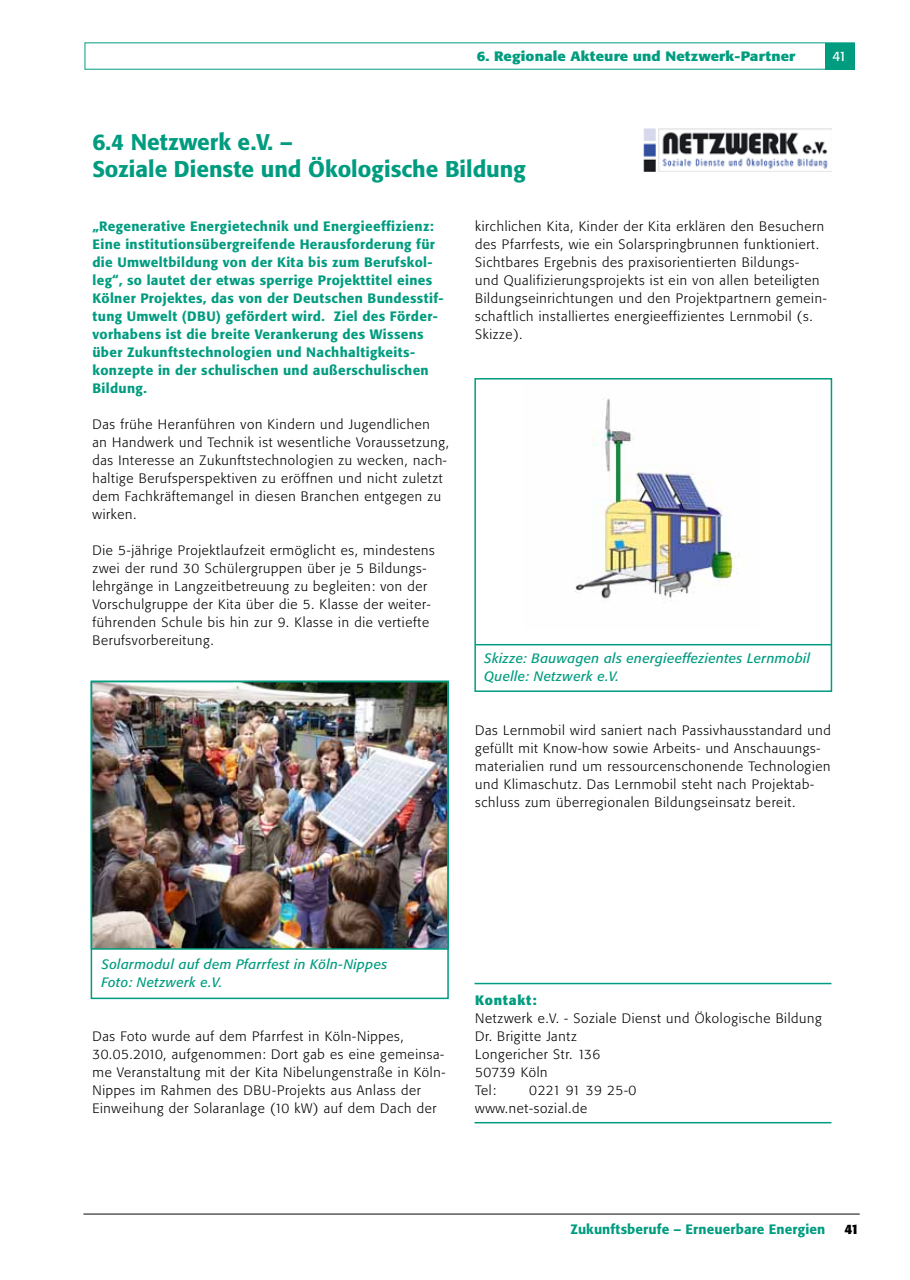
<style>
.page{position:relative;width:910px;height:1280px;background:#fff}
.page>*{position:absolute;margin:0;border:0;box-sizing:border-box;transform-origin:0 0}
.t1{font:500 22.5px/27px "Tn T Form BSK";color:#009c80}
.t2{font:300 13.5px/18px "Tn T Form BSK";letter-spacing:.05em;color:#000}
.t3{font:500 13.5px/18px "Tn T Form BSK";letter-spacing:.025em;color:#009c80}
.t4{font:italic 13.5px/18px "Tn T Form BSK";letter-spacing:.025em;color:#009c80}
.t5{font:700 13.5px "Tn T Form BSK";letter-spacing:.01em;color:#009c80;scale:1.09 1}
.t6{font:700 13.5px "Tn T Form BSK";letter-spacing:.05em;color:#009c80}
.t7{font:13.5px "Tn T Form BSK";color:#fff}
.t8{font:700 13.5px "Tn T Form BSK";color:#000}
</style>
<div class="page">
<div style="left:825px;top:43px;width:29px;height:26px;background:#009c80"></div>
<hr style="left:83px;top:1213px;width:777px;height:2px;background:#58595b">
<img style="left:94px;top:684px;width:352px;height:263px">
<img style="left:643px;top:129px;width:189px;height:42px">
<hr style="left:474px;top:983px;width:357px;height:1px;background:#009c80">
<hr style="left:474px;top:1122px;width:357px;height:1px;background:#009c80">
<img style="left:575px;top:398px;width:169px;height:205px">
<div style="left:474px;top:378px;width:358px;height:314px;border:2px solid #009c80"></div>
<hr style="left:475px;top:644px;width:356px;height:1px;background:#009c80">
<div style="left:91px;top:681px;width:358px;height:318px;border:2px solid #009c80"></div>
<p class="t5" style="left:477px;top:47px;width:294px">6. Regionale Akteure und Netzwerk-Partner</p>
<p class="t7" style="left:833px;top:48px;width:15px">41</p>
<h1 class="t1" style="left:92px;top:128px;width:435px">6.4 Netzwerk e.V. –<br>Soziale Dienste und Ökologische Bildung</h1>
<p class="t2" style="left:475px;top:217px;width:353px">kirchlichen Kita, Kinder der Kita erklären den Besuchern des Pfarrfests, wie ein Solarspringbrunnen funktioniert.<br>Sichtbares Ergebnis des praxisorientierten Bildungs-<br>und Qualifizierungsprojekts ist ein von allen beteiligten Bildungseinrichtungen und den Projektpartnern gemein&shy;schaftlich installiertes energieeffizientes Lernmobil (s.<br>Skizze).</p>
<p class="t3" style="left:92px;top:217px;width:353px">„Regenerative Energietechnik und Energieeffizienz:<br>Eine institutionsübergreifende Herausforderung für die Umweltbildung von der Kita bis zum Berufskol&shy;leg“, so lautet der etwas sperrige Projekttitel eines Kölner Projektes, das von der Deutschen Bundesstif&shy;tung Umwelt (DBU) gefördert wird. Ziel des Förder&shy;vorhabens ist die breite Verankerung des Wissens über Zukunftstechnologien und Nachhaltigkeits&shy;konzepte in der schulischen und außerschulischen Bildung.</p>
<p class="t2" style="left:92px;top:415px;width:358px">Das frühe Heranführen von Kindern und Jugendlichen<br>an Handwerk und Technik ist wesentliche Voraussetzung, das Interesse an Zukunftstechnologien zu wecken, nach&shy;haltige Berufsperspektiven zu eröffnen und nicht zuletzt dem Fachkräftemangel in diesen Branchen entgegen zu wirken.</p>
<p class="t2" style="left:92px;top:541px;width:344px">Die 5-jährige Projektlaufzeit ermöglicht es, mindestens zwei der rund 30 Schülergruppen über je 5 Bildungs&shy;lehrgänge in Langzeitbetreuung zu begleiten: von der Vorschulgruppe der Kita über die 5. Klasse der weiter&shy;führenden Schule bis hin zur 9. Klasse in die vertiefte Berufsvorbereitung.</p>
<p class="t4" style="left:484px;top:649px;width:328px">Skizze: Bauwagen als energieeffezientes Lernmobil<br>Quelle: Netzwerk e.V.</p>
<p class="t2" style="left:475px;top:721px;width:357px">Das Lernmobil wird saniert nach Passivhausstandard und gefüllt mit Know-how sowie Arbeits- und Anschauungs&shy;materialien rund um ressourcenschonende Technologien und Klimaschutz. Das Lernmobil steht nach Projektab&shy;schluss zum überregionalen Bildungseinsatz bereit.</p>
<p class="t4" style="left:101px;top:955px;width:287px">Solarmodul auf dem Pfarrfest in Köln-Nippes<br>Foto: Netzwerk e.V.</p>
<p class="t2" style="left:92px;top:1027px;width:354px">Das Foto wurde auf dem Pfarrfest in Köln-Nippes, 30.05.2010, aufgenommen: Dort gab es eine gemeinsa&shy;me Veranstaltung mit der Kita Nibelungenstraße in Köln-Nippes im Rahmen des DBU-Projekts aus Anlass der Einweihung der Solaranlage (10 kW) auf dem Dach der</p>
<p class="t6" style="left:475px;top:992px;width:63px">Kontakt:</p>
<p class="t2" style="left:475px;top:1009px;width:348px">Netzwerk e.V. - Soziale Dienst und Ökologische Bildung<br>Dr. Brigitte Jantz<br>Longericher Str. 136<br>50739 Köln<br>Tel:</p>
<p class="t2" style="left:475px;top:1081px;width:163px;text-indent:54px">0221 91 39 25-0 www.net-sozial.de</p>
<p class="t3" style="left:571px;top:1220px;width:256px">Zukunftsberufe – Erneuerbare Energien</p>
<p class="t8" style="left:844px;top:1221px;width:16px">41</p>
</div>
